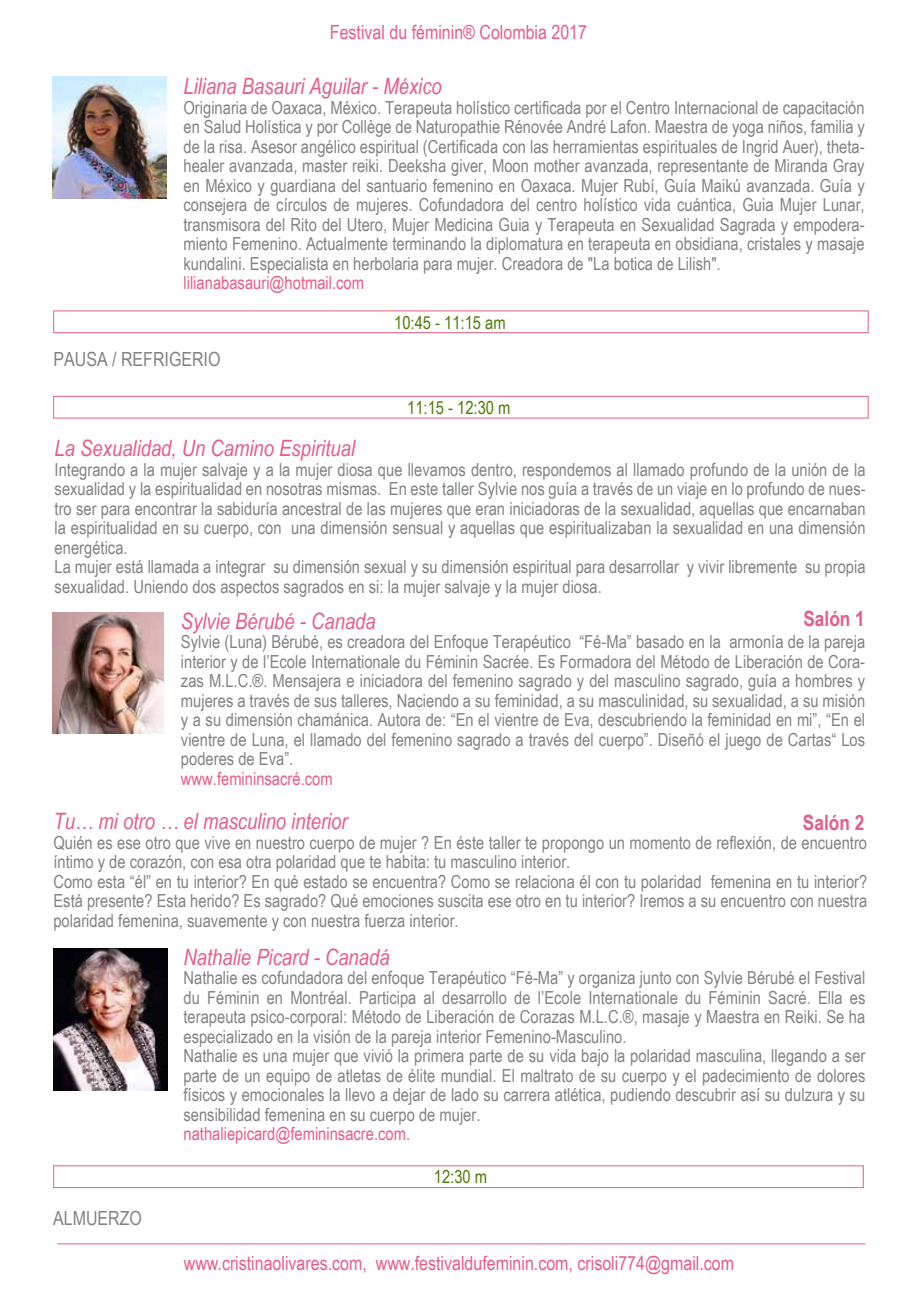
<style>
.page{position:relative;width:918px;height:1301px;background:#fff}
.page>*{position:absolute;margin:0;border:0;box-sizing:border-box;transform-origin:0 0}
.t1{font:italic 22.5px "Arial Narrow";color:#e55d85}
.t2{font:700 21px "Arial Narrow";color:#e55d85}
.t3{font:19.5px "Arial Narrow";color:#e55d85}
.t4{font:19.5px "Arial Narrow";color:#808285}
.t5{font:18px/19.5px "Arial Narrow";color:#808285}
.t6{font:18px "Arial Narrow";color:#e55d85}
.t7{font:18px "Arial Narrow";color:#4f7a04}
</style>
<div class="page">
<hr style="left:57px;top:1243px;width:809px;height:1px;background:#e55d85">
<img style="left:52px;top:76px;width:115px;height:123px">
<div style="left:53px;top:311px;width:815px;height:22px;border:1px solid #e55d85"></div>
<div style="left:53px;top:396px;width:815px;height:22px;border:1px solid #e55d85"></div>
<div style="left:53px;top:1165px;width:811px;height:23px;border:1px solid #e55d85"></div>
<img style="left:54px;top:949px;width:113px;height:141px">
<img style="left:52px;top:612px;width:112px;height:122px">
<p class="t3" style="left:330px;top:21px;width:259px">Festival du féminin® Colombia 2017</p>
<p class="t1" style="left:184px;top:74px;width:260px">Liliana Basauri Aguilar - México</p>
<p class="t5" style="left:184px;top:98px;width:683px;text-align:justify">Originaria de Oaxaca, México. Terapeuta holístico certificada por el Centro Internacional de capacitación en Salud Holística y por Collège de Naturopathie Rénovée André Lafon. Maestra de yoga niños, familia y de la risa. Asesor angélico espiritual (Certificada con las herramientas espirituales de Ingrid Auer), theta&shy;healer avanzada, master reiki. Deeksha giver, Moon mother avanzada, representante de Miranda Gray en México y guardiana del santuario femenino en Oaxaca. Mujer Rubí, Guía Maikú avanzada. Guía y consejera de círculos de mujeres. Cofundadora del centro holístico vida cuántica, Guia Mujer Lunar, transmisora del Rito del Utero, Mujer Medicina Guia y Terapeuta en Sexualidad Sagrada y empodera&shy;miento Femenino. Actualmente terminando la diplomatura en terapeuta en obsidiana, cristales y masaje kundalini. Especialista en herbolaria para mujer. Creadora de "La botica de Lilish".</p>
<p class="t6" style="left:184px;top:273px;width:182px">lilianabasauri@hotmail.com</p>
<p class="t7" style="left:394px;top:313px;width:113px">10:45 - 11:15 am</p>
<p class="t4" style="left:53px;top:348px;width:169px">PAUSA / REFRIGERIO</p>
<p class="t7" style="left:407px;top:397px;width:105px">11:15 - 12:30 m</p>
<p class="t1" style="left:55px;top:435px;width:302px">La Sexualidad, Un Camino Espiritual</p>
<p class="t5" style="left:55px;top:459px;width:813px">Integrando a la mujer salvaje y a la mujer diosa que llevamos dentro, respondemos al llamado profundo de la unión de la sexualidad y la espiritualidad en nosotras mismas. En este taller Sylvie nos guía a través de un viaje en lo profundo de nues&shy;tro ser para encontrar la sabiduría ancestral de las mujeres que eran iniciadoras de la sexualidad, aquellas que encarnaban la espiritualidad en su cuerpo, con una dimensión sensual y aquellas que espiritualizaban la sexualidad en una dimensión energética.<br>La mujer está llamada a integrar su dimensión sexual y su dimensión espiritual para desarrollar y vivir libremente su propia sexualidad. Uniendo dos aspectos sagrados en si: la mujer salvaje y la mujer diosa.</p>
<p class="t1" style="left:181px;top:608px;width:196px">Sylvie Bérubé - Canada</p>
<p class="t5" style="left:181px;top:632px;width:686px;text-align:justify">Sylvie (Luna) Bérubé, es creadora del Enfoque Terapéutico “Fé-Ma” basado en la armonía de la pareja interior y de l’Ecole Internationale du Féminin Sacrée. Es Formadora del Método de Liberación de Cora&shy;zas M.L.C.®. Mensajera e iniciadora del femenino sagrado y del masculino sagrado, guía a hombres y mujeres a través de sus talleres, Naciendo a su feminidad, a su masculinidad, su sexualidad, a su misión y a su dimensión chamánica. Autora de: “En el vientre de Eva, descubriendo la feminidad en mi”, “En el vientre de Luna, el llamado del femenino sagrado a través del cuerpo”. Diseñó el juego de Cartas“ Los poderes de Eva”.</p>
<p class="t6" style="left:181px;top:768px;width:153px">www.femininsacré.com</p>
<p class="t2" style="left:803px;top:602px;width:63px">Salón 1</p>
<p class="t1" style="left:53px;top:808px;width:296px">Tu… mi otro … el masculino interior</p>
<p class="t5" style="left:53px;top:832px;width:815px">Quién es ese otro que vive en nuestro cuerpo de mujer ? En éste taller te propongo un momento de reflexión, de encuentro íntimo y de corazón, con esa otra polaridad que te habita: tu masculino interior.<br>Como esta “él” en tu interior? En qué estado se encuentra? Como se relaciona él con tu polaridad femenina en tu interior?<br>Está presente? Esta herido? Es sagrado? Qué emociones suscita ese otro en tu interior? Iremos a su encuentro con nuestra polaridad femenina, suavemente y con nuestra fuerza interior.</p>
<p class="t2" style="left:803px;top:807px;width:63px">Salón 2</p>
<p class="t1" style="left:184px;top:944px;width:208px">Nathalie Picard - Canadá</p>
<p class="t5" style="left:184px;top:968px;width:683px">Nathalie es cofundadora del enfoque Terapéutico “Fé-Ma” y organiza junto con Sylvie Bérubé el Festival du Féminin en Montréal. Participa al desarrollo de l’Ecole Internationale du Féminin Sacré. Ella es terapeuta psico-corporal: Método de Liberación de Corazas M.L.C.®, masaje y Maestra en Reiki. Se ha especializado en la visión de la pareja interior Femenino-Masculino.<br>Nathalie es una mujer que vivió la primera parte de su vida bajo la polaridad masculina, llegando a ser parte de un equipo de atletas de élite mundial. El maltrato de su cuerpo y el padecimiento de dolores físicos y emocionales la llevo a dejar de lado su carrera atlética, pudiendo descubrir así su dulzura y su sensibilidad femenina en su cuerpo de mujer.</p>
<p class="t6" style="left:184px;top:1123px;width:228px">nathaliepicard@femininsacre.com.</p>
<p class="t4" style="left:53px;top:1206px;width:90px">ALMUERZO</p>
<p class="t7" style="left:434px;top:1166px;width:55px">12:30 m</p>
<p class="t3" style="left:184px;top:1251px;width:552px">www.cristinaolivares.com, www.festivaldufeminin.com, crisoli774@gmail.com</p>
</div>
